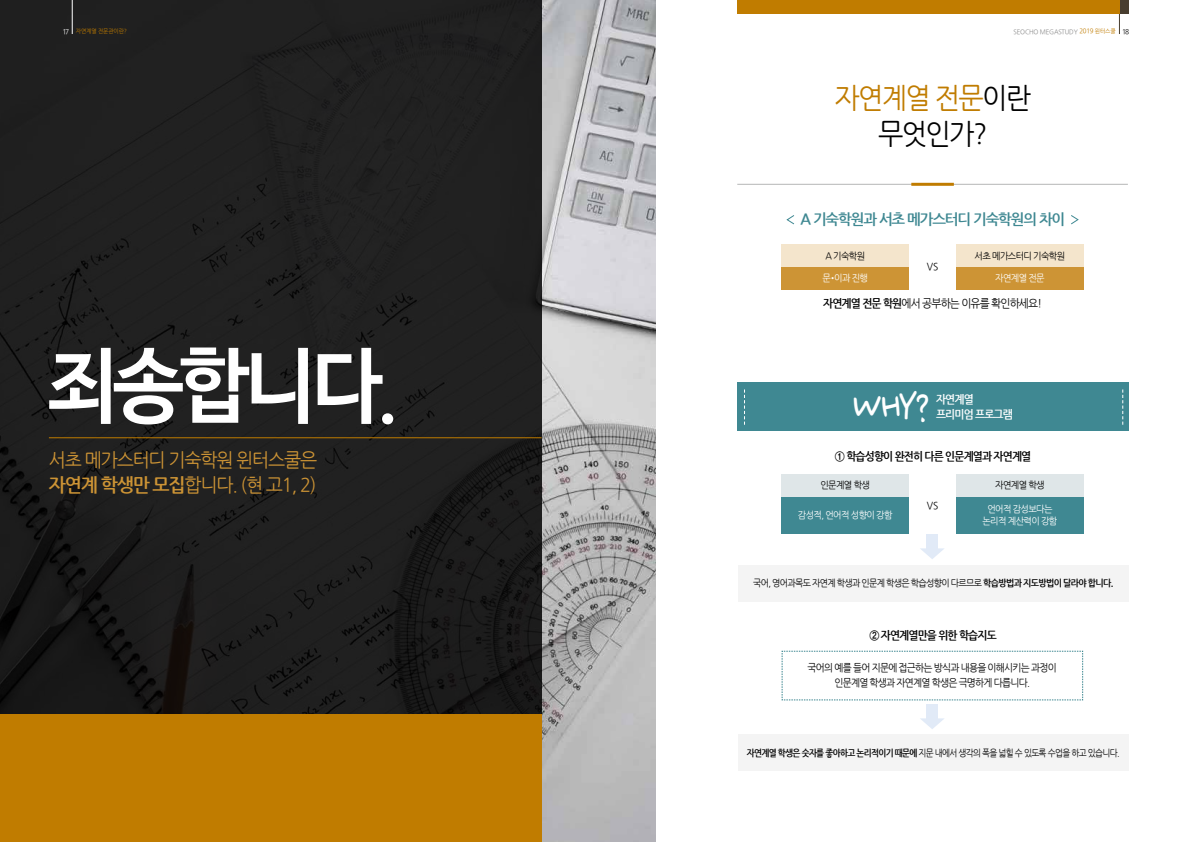
<style>
.page{position:relative;width:1191px;height:842px;background:#fff}
.page>*{position:absolute;margin:0;border:0;box-sizing:border-box;transform-origin:0 0}
.t1{font:700 82.1px "Nanum Barun Gothic";letter-spacing:-.05em;color:#fff;scale:.96 1}
.t2{font:49.5px "Nanum Pen";color:#fff;scale:.92 1}
.t3{font:28.4px/35.8px "Nanum Gothic";letter-spacing:-.065em;color:#000;text-align:center;scale:.95 1}
.t4{font:19px/24.8px "Nanum Gothic";letter-spacing:-.065em;color:#cd9435;scale:.96 1}
.t5{font:700 15px "Nanum Gothic";letter-spacing:-.075em;color:#3f8892}
.t6{font:700 11.6px "Nanum Gothic";letter-spacing:-.075em;color:#000;scale:.92 1}
.t7{font:700 11.6px/15px "Nanum Gothic";letter-spacing:-.075em;color:#fff;scale:.92 1}
.t8{font:11.4px "Nanum Gothic";letter-spacing:-.075em;color:#000;scale:.93 1}
.t9{font:10.3px/15px "Nanum Gothic";letter-spacing:-.075em;color:#000;text-align:center;scale:.93 1}
.t10{font:9.4px "Nanum Gothic";letter-spacing:-.075em;color:#000;scale:.9 1}
.t11{font:9.4px "Nanum Gothic";letter-spacing:-.075em;color:#000;scale:.93 1}
.t12{font:9.4px/12px "Nanum Gothic";letter-spacing:-.07em;color:#fff;text-align:center;scale:.95 1}
.t13{font:9.4px "Nanum Gothic";letter-spacing:-.075em;color:#000;scale:.95 1}
.t14{font:7px "Nanum Gothic";color:#fff;scale:.95 1}
.t15{font:6.5px "Nanum Gothic";letter-spacing:-.03em;color:#898989}
.t16{font:6px "Nanum Gothic";letter-spacing:-.025em;color:#c07c00;scale:.94 1}
.s1{color:#c07c00}
.s2{font-size:6px;color:#c07c00}
.s3{font-size:7px;color:#000}
.s4{font-weight:700}
</style>
<div class="page">
<svg style="left:1119px;top:14px;width:1px;height:20px"></svg>
<div style="left:1119px;top:0;width:10px;height:14px;background:#483d2f"></div>
<div style="left:737px;top:0;width:382px;height:14px;background:#c07c00"></div>
<img style="left:541px;top:0;width:114px;height:842px">
<svg style="left:0;top:0;width:541px;height:714px;background:#1e1e1e"></svg>
<div style="left:0;top:714px;width:541px;height:128px;background:#c07c00"></div>
<div style="left:737px;top:382px;width:391px;height:49px;background:#3f8892"></div>
<div style="left:738px;top:565px;width:390px;height:37px;background:#f4f4f4"></div>
<div style="left:738px;top:734px;width:390px;height:37px;background:#f4f4f4"></div>
<svg style="left:781px;top:651px;width:302px;height:50px"></svg>
<div style="left:781px;top:244px;width:128px;height:23px;background:#f4e5cc"></div>
<div style="left:781px;top:267px;width:128px;height:23px;background:#cd9435"></div>
<div style="left:956px;top:244px;width:127px;height:23px;background:#f4e5cc"></div>
<div style="left:956px;top:267px;width:127px;height:23px;background:#cd9435"></div>
<div style="left:781px;top:474px;width:128px;height:23px;background:#dfe6e8"></div>
<div style="left:781px;top:497px;width:128px;height:37px;background:#3f8892"></div>
<div style="left:956px;top:474px;width:127px;height:23px;background:#dfe6e8"></div>
<div style="left:956px;top:497px;width:127px;height:37px;background:#3f8892"></div>
<div style="left:926px;top:534px;width:12px;height:14px;background:#e1eaf7"></div>
<svg style="left:920px;top:548px;width:24px;height:11px"></svg>
<div style="left:926px;top:704px;width:12px;height:14px;background:#e1eaf7"></div>
<svg style="left:920px;top:718px;width:24px;height:11px"></svg>
<hr style="left:49px;top:437px;width:492px;height:1px;background:#c07c00">
<hr style="left:72px;top:0;width:1px;height:34px;background:#fff">
<svg style="left:1071px;top:215px;width:8px;height:10px"></svg>
<svg style="left:786px;top:215px;width:9px;height:10px"></svg>
<hr style="left:737px;top:184px;width:390px;height:1px;background:#b5b6b6">
<hr style="left:911px;top:183px;width:43px;height:3px;background:#c07c00">
<svg style="left:744px;top:389px;width:1px;height:36px"></svg>
<svg style="left:1122px;top:389px;width:1px;height:36px"></svg>
<p class="t16" style="left:76px;top:29px;width:56px">자연계열 전문관이란?</p>
<p class="t14" style="left:62px;top:28px;width:9px">17</p>
<p class="t15" style="left:1013px;top:29px;width:117px">SEOCHO MEGASTUDY <span class="s1">2019</span> <span class="s2">윈터스쿨</span> <span class="s3">18</span></p>
<h3 class="t3" style="left:834px;top:80px;width:208px"><span class="s1">자연계열 전문</span>이란 무엇인가?</h3>
<h3 class="t5" style="left:800px;top:212px;width:266px">A 기숙학원과 서초 메가스터디 기숙학원의 차이</h3>
<p class="t13" style="left:825px;top:251px;width:43px">A 기숙학원</p>
<p class="t12" style="left:822px;top:272px;width:50px">문•이과 진행</p>
<p class="t9" style="left:926px;top:260px;width:14px">VS</p>
<p class="t13" style="left:974px;top:251px;width:97px">서초 메가스터디 기숙학원</p>
<p class="t12" style="left:995px;top:272px;width:54px">자연계열 전문</p>
<p class="t8" style="left:823px;top:298px;width:237px"><span class="s4">자연계열 전문 학원</span>에서 공부하는 이유를 확인하세요!</p>
<h1 class="t1" style="left:47px;top:343px;width:367px">죄송합니다<sub>.</sub></h1>
<h2 class="t2" style="left:852px;top:384px;width:86px">WHY?</h2>
<p class="t7" style="left:936px;top:392px;width:85px">자연계열 프리미엄 프로그램</p>
<h3 class="t4" style="left:49px;top:448px;width:281px">서초 메가스터디 기숙학원 윈터스쿨은 <span class="s4">자연계 학생만 모집</span>합니다. (현 고1, 2)</h3>
<p class="t6" style="left:835px;top:450px;width:215px">① 학습성향이 완전히 다른 인문계열과 자연계열</p>
<p class="t13" style="left:820px;top:481px;width:54px">인문계열 학생</p>
<p class="t12" style="left:798px;top:509px;width:101px">감성적, 언어적 성향이 강함</p>
<p class="t9" style="left:926px;top:498px;width:14px">VS</p>
<p class="t13" style="left:995px;top:481px;width:54px">자연계열 학생</p>
<p class="t12" style="left:982px;top:503px;width:80px">언어적 감성보다는 논리적 계산력이 강함</p>
<p class="t11" style="left:753px;top:579px;width:389px">국어, 영어과목도 자연계 학생과 인문계 학생은 학습성향이 다르므로 <span class="s4">학습방법과 지도방법이 달라야 합니다.</span></p>
<p class="t6" style="left:869px;top:630px;width:140px">② 자연계열만을 위한 학습지도</p>
<p class="t9" style="left:807px;top:660px;width:269px">국어의 예를 들어 지문에 접근하는 방식과 내용을 이해시키는 과정이 인문계열 학생과 자연계열 학생은 극명하게 다릅니다.</p>
<p class="t10" style="left:747px;top:748px;width:415px"><span class="s4">자연계열 학생은 숫자를 좋아하고 논리적이기 때문에</span> 지문 내에서 생각의 폭을 넓힐 수 있도록 수업을 하고 있습니다.</p>
</div>
